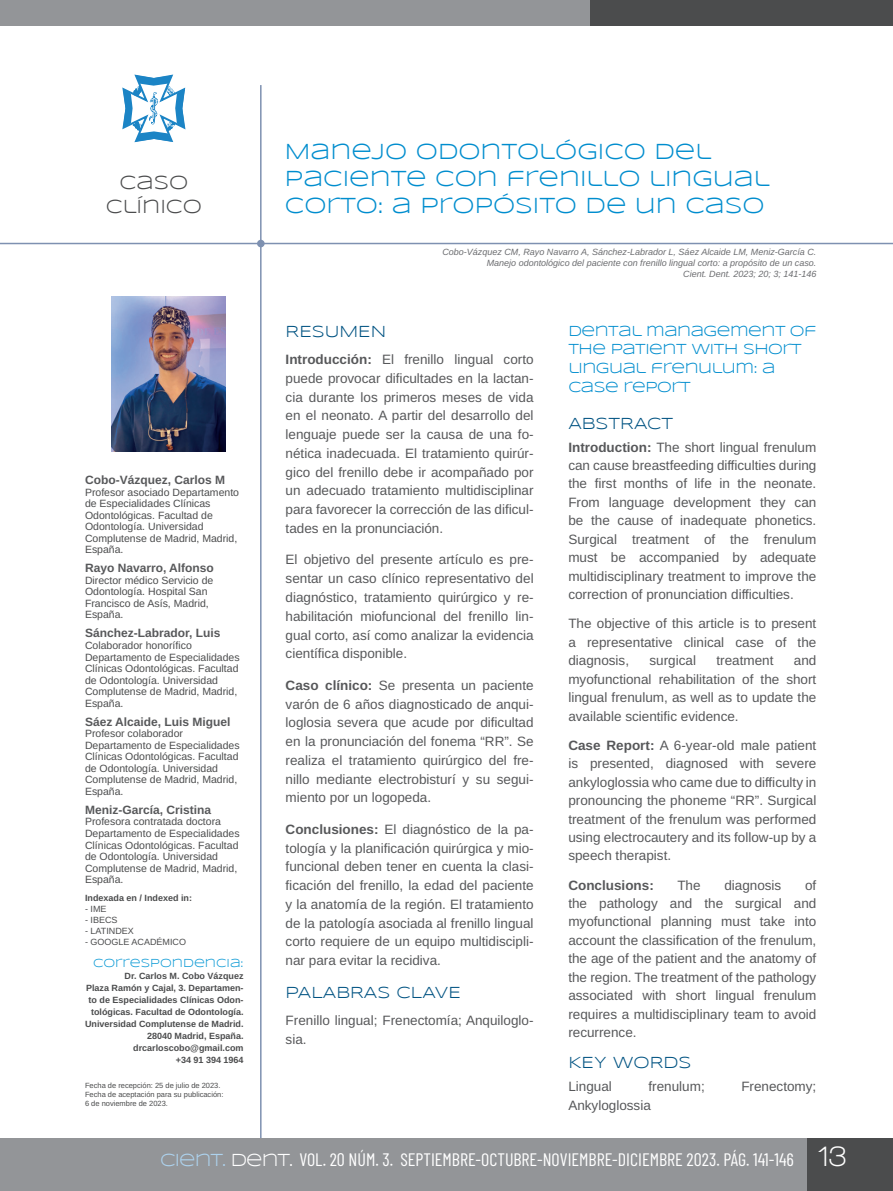
<style>
.page{position:relative;width:893px;height:1191px;background:#fff}
.page>*{position:absolute;margin:0;border:0;box-sizing:border-box;transform-origin:0 0}
.t1{font:22.5px/27px "Syncopate";color:#008dce}
.t2{font:19.5px/23.4px "Syncopate";color:#4b4c4d;text-align:center}
.t3{font:18px "Barlow Condensed";color:#fff}
.t4{font:16.5px "Syncopate";color:#015382}
.t5{font:15px/18.8px "Syncopate";letter-spacing:-.03em;color:#008dce}
.t6{font:13.5px/18.8px "Arimo";color:#57585a;text-align:justify}
.t7{font:700 13.5px "Arimo";color:#57585a}
.t8{font:700 12px "Arimo";color:#57585a}
.t9{font:12px "Syncopate";color:#0a99d5}
.t10{font:10.5px/11.6px "Arimo";color:#4b4c4d}
.t11{font:700 9px/12px "Arimo";color:#4b4c4d;text-align:right}
.t12{font:italic 9px/10.8px "Arimo";color:#6c6d70;text-align:right}
.t13{font:9px "Arimo";color:#4b4c4d}
.t14{font:7.5px/9px "Arimo";color:#4b4c4d}
.s1{font-weight:700}
.s2{font-family:"Syncopate";color:#add2ed}
.s3{font-family:"Syncopate"}
.s4{font-family:"Walkway";font-weight:700;font-size:30px}
</style>
<div class="page">
<hr style="left:260px;top:85px;width:2px;height:1086px;background:#7e91b1">
<div style="left:0;top:1138px;width:893px;height:53px;background:#939598"></div>
<div style="left:808px;top:1138px;width:85px;height:53px;background:#4b4c4d"></div>
<div style="left:0;top:0;width:893px;height:25px;background:#939598"></div>
<div style="left:591px;top:0;width:302px;height:25px;background:#4b4c4d"></div>
<hr style="left:0;top:243px;width:893px;height:1px;background:#7e91b1">
<div style="left:257px;top:240px;width:8px;height:7px;background:#7e91b1;border-radius:50%"></div>
<svg style="left:122px;top:74px;width:64px;height:68px"></svg>
<img style="left:111px;top:296px;width:115px;height:155px">
<h2 class="t2" style="left:106px;top:171px;width:98px">CASO<br>CLÍNICO</h2>
<p class="t8" style="left:85px;top:471px;width:142px">Cobo-Vázquez, Carlos M</p>
<p class="t10" style="left:85px;top:486px;width:156px">Profesor asociado Departamento de Especialidades Clínicas<br>Odontológicas. Facultad de<br>Odontología. Universidad<br>Complutense de Madrid, Madrid,<br>España.</p>
<p class="t8" style="left:85px;top:560px;width:130px">Rayo Navarro, Alfonso</p>
<p class="t10" style="left:85px;top:574px;width:130px">Director médico Servicio de<br>Odontología. Hospital San<br>Francisco de Asís, Madrid,<br>España.</p>
<p class="t8" style="left:85px;top:625px;width:137px">Sánchez-Labrador, Luis</p>
<p class="t10" style="left:85px;top:640px;width:156px">Colaborador honorífico<br>Departamento de Especialidades<br>Clínicas Odontológicas. Facultad de Odontología. Universidad<br>Complutense de Madrid, Madrid,<br>España.</p>
<p class="t8" style="left:85px;top:713px;width:147px">Sáez Alcaide, Luis Miguel</p>
<p class="t10" style="left:85px;top:728px;width:156px">Profesor colaborador<br>Departamento de Especialidades<br>Clínicas Odontológicas. Facultad de Odontología. Universidad<br>Complutense de Madrid, Madrid,<br>España.</p>
<p class="t8" style="left:85px;top:801px;width:128px">Meniz-García, Cristina</p>
<p class="t10" style="left:85px;top:816px;width:156px">Profesora contratada doctora<br>Departamento de Especialidades<br>Clínicas Odontológicas. Facultad de Odontología. Universidad<br>Complutense de Madrid, Madrid,<br>España.</p>
<p class="t11" style="left:85px;top:892px;width:109px">Indexada en / Indexed in:</p>
<p class="t13" style="left:85px;top:902px;width:23px">- IME</p>
<p class="t13" style="left:85px;top:913px;width:34px">- IBECS</p>
<p class="t13" style="left:85px;top:924px;width:50px">- LATINDEX</p>
<p class="t13" style="left:85px;top:935px;width:103px">- GOOGLE ACADÉMICO</p>
<p class="t9" style="left:93px;top:956px;width:152px">CORRESPONDENCIA:</p>
<p class="t11" style="left:85px;top:969px;width:160px">Dr. Carlos M. Cobo Vázquez<br>Plaza Ramón y Cajal, 3. Departamen&shy;to de Especialidades Clínicas Odon&shy;tológicas. Facultad de Odontología.<br>Universidad Complutense de Madrid.<br>28040 Madrid, España. drcarloscobo@gmail.com<br>+34 91 394 1964</p>
<p class="t14" style="left:85px;top:1080px;width:140px">Fecha de recepción: 25 de julio de 2023.<br>Fecha de aceptación para su publicación:<br>6 de noviembre de 2023.</p>
<h1 class="t1" style="left:285px;top:138px;width:486px">MANEJO ODONTOLÓGICO DEL<br>PACIENTE CON FRENILLO LINGUAL<br>CORTO: A PROPÓSITO DE UN CASO</h1>
<p class="t12" style="left:442px;top:247px;width:375px">Cobo-Vázquez CM, Rayo Navarro A, Sánchez-Labrador L, Sáez Alcaide LM, Meniz-García C.<br>Manejo odontológico del paciente con frenillo lingual corto: a propósito de un caso.<br>Cient. Dent. 2023; 20; 3; 141-146</p>
<p class="t4" style="left:286px;top:322px;width:102px">RESUMEN</p>
<p class="t6" style="left:286px;top:350px;width:250px"><span class="s1">Introducción:</span> El frenillo lingual corto puede provocar dificultades en la lactan&shy;cia durante los primeros meses de vida en el neonato. A partir del desarrollo del lenguaje puede ser la causa de una fo&shy;nética inadecuada. El tratamiento quirúr&shy;gico del frenillo debe ir acompañado por un adecuado tratamiento multidisciplinar para favorecer la corrección de las dificul&shy;tades en la pronunciación.</p>
<p class="t6" style="left:286px;top:550px;width:250px">El objetivo del presente artículo es pre&shy;sentar un caso clínico representativo del diagnóstico, tratamiento quirúrgico y re&shy;habilitación miofuncional del frenillo lin&shy;gual corto, así como analizar la evidencia científica disponible.</p>
<p class="t6" style="left:286px;top:676px;width:250px"><span class="s1">Caso clínico:</span> Se presenta un paciente varón de 6 años diagnosticado de anqui&shy;loglosia severa que acude por dificultad en la pronunciación del fonema “RR”. Se realiza el tratamiento quirúrgico del fre&shy;nillo mediante electrobisturí y su segui&shy;miento por un logopeda.</p>
<p class="t6" style="left:286px;top:820px;width:250px"><span class="s1">Conclusiones:</span> El diagnóstico de la pa&shy;tología y la planificación quirúrgica y mio&shy;funcional deben tener en cuenta la clasi&shy;ficación del frenillo, la edad del paciente y la anatomía de la región. El tratamiento de la patología asociada al frenillo lingual corto requiere de un equipo multidiscipli&shy;nar para evitar la recidiva.</p>
<p class="t4" style="left:286px;top:982px;width:177px">PALABRAS CLAVE</p>
<p class="t6" style="left:286px;top:1011px;width:250px">Frenillo lingual; Frenectomía; Anquiloglo&shy;sia.</p>
<p class="t5" style="left:568px;top:321px;width:250px">DENTAL MANAGEMENT OF<br>THE PATIENT WITH SHORT<br>LINGUAL FRENULUM: A<br>CASE REPORT</p>
<p class="t4" style="left:568px;top:414px;width:106px">ABSTRACT</p>
<p class="t6" style="left:568px;top:438px;width:250px"><span class="s1">Introduction:</span> The short lingual frenulum can cause breastfeeding difficulties during the first months of life in the neonate.<br>From language development they can be the cause of inadequate phonetics.<br>Surgical treatment of the frenulum must be accompanied by adequate multidisciplinary treatment to improve the correction of pronunciation difficulties.</p>
<p class="t6" style="left:568px;top:614px;width:250px">The objective of this article is to present a representative clinical case of the diagnosis,</p>
<p class="t6" style="left:568px;top:651px;width:250px;text-indent:225px">and myofunctional rehabilitation of the short lingual frenulum, as well as to update the available scientific evidence.</p>
<p class="t6" style="left:568px;top:736px;width:250px"><span class="s1">Case Report:</span> A 6-year-old male patient is presented, diagnosed with severe ankyloglossia who came due to difficulty in pronouncing the phoneme “RR”. Surgical treatment of the frenulum was performed using electrocautery and its follow-up by a speech therapist.</p>
<p class="t7" style="left:568px;top:875px;width:87px">Conclusions:</p>
<p class="t6" style="left:677px;top:875px;width:25px">The</p>
<p class="t6" style="left:724px;top:875px;width:59px">diagnosis</p>
<p class="t6" style="left:649px;top:651px;width:48px">surgical</p>
<p class="t6" style="left:716px;top:651px;width:59px">treatment</p>
<p class="t6" style="left:568px;top:876px;width:250px;text-indent:237px">of the pathology and the surgical and myofunctional planning must take into account the classification of the frenulum, the age of the patient and the anatomy of the region. The treatment of the pathology associated with short lingual frenulum requires a multidisciplinary team to avoid recurrence.</p>
<p class="t4" style="left:568px;top:1053px;width:125px">KEY WORDS</p>
<p class="t6" style="left:568px;top:1077px;width:45px">Lingual</p>
<p class="t6" style="left:648px;top:1077px;width:58px">frenulum;</p>
<p class="t6" style="left:741px;top:1077px;width:77px">Frenectomy;</p>
<p class="t6" style="left:568px;top:1095px;width:84px">Ankyloglossia</p>
<h3 class="t3" style="left:160px;top:1146px;width:688px"><span class="s2">CIENT.</span> <span class="s3">DENT.</span> VOL. 20 NÚM. 3. SEPTIEMBRE-OCTUBRE-NOVIEMBRE-DICIEMBRE 2023. PÁG. 141-146 <span class="s4">13</span></h3>
</div>
